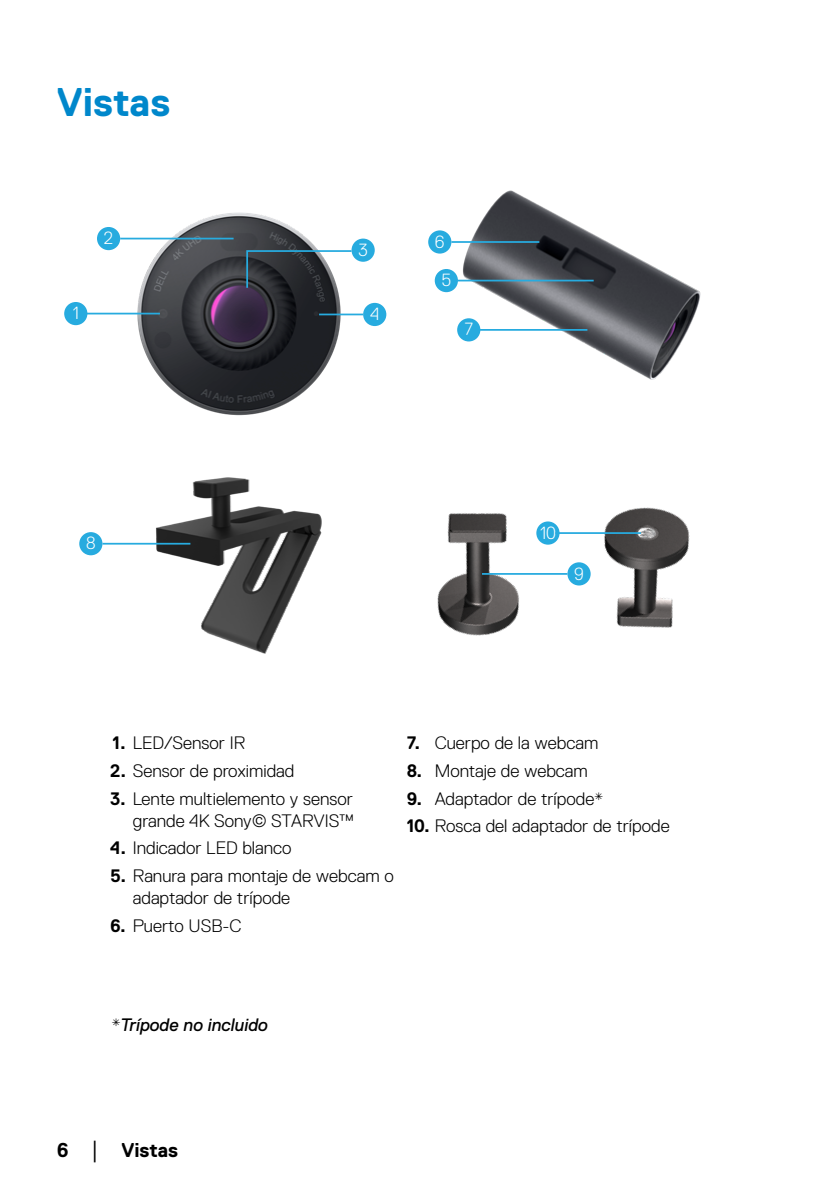
<style>
.page{position:relative;width:840px;height:1191px;background:#fff}
.page>*{position:absolute;margin:0;border:0;box-sizing:border-box;transform-origin:0 0}
.Head1-0801{font:700 40px "Dell Replica";color:#0087cb}
.t1{font:700 20px "Dell Replica";color:#000}
.t2{font:300 18px/22px "Dell Replica";color:#000;text-align:right}
.Number_list{font:italic 18px "Dell Replica";color:#000100}
.t3{font:300 17.6px "Dell Replica";color:#fff}
.s1{font-weight:700}
.s2{font-family:"Times New Roman";font-weight:400;font-size:18px}
</style>
<div class="page">
<img style="left:437px;top:513px;width:108px;height:123px">
<img style="left:568px;top:507px;width:122px;height:121px">
<img style="left:149px;top:477px;width:173px;height:177px">
<img style="left:445px;top:190px;width:256px;height:190px">
<img style="left:119px;top:212px;width:234px;height:204px">
<div style="left:64px;top:302px;width:23px;height:23px;background:#27abdf;border-radius:50%"></div>
<div style="left:457px;top:318px;width:23px;height:23px;background:#27abdf;border-radius:50%"></div>
<div style="left:434px;top:269px;width:23px;height:23px;background:#27abdf;border-radius:50%"></div>
<div style="left:428px;top:230px;width:23px;height:24px;background:#27abdf;border-radius:50%"></div>
<div style="left:79px;top:532px;width:23px;height:23px;background:#27abdf;border-radius:50%"></div>
<div style="left:567px;top:562px;width:23px;height:23px;background:#27abdf;border-radius:50%"></div>
<div style="left:536px;top:521px;width:23px;height:23px;background:#27abdf;border-radius:50%"></div>
<div style="left:97px;top:227px;width:23px;height:23px;background:#27abdf;border-radius:50%"></div>
<div style="left:351px;top:238px;width:23px;height:24px;background:#27abdf;border-radius:50%"></div>
<div style="left:363px;top:303px;width:23px;height:23px;background:#27abdf;border-radius:50%"></div>
<hr style="left:79px;top:313px;width:81px;height:1px;background:#27abdf">
<hr style="left:479px;top:329px;width:108px;height:2px;background:#27abdf">
<hr style="left:457px;top:280px;width:136px;height:1px;background:#27abdf">
<hr style="left:451px;top:241px;width:88px;height:2px;background:#27abdf">
<hr style="left:102px;top:543px;width:88px;height:1px;background:#27abdf">
<hr style="left:481px;top:573px;width:86px;height:2px;background:#27abdf">
<hr style="left:555px;top:532px;width:85px;height:2px;background:#27abdf">
<hr style="left:120px;top:238px;width:113px;height:1px;background:#27abdf">
<hr style="left:319px;top:313px;width:44px;height:2px;background:#27abdf">
<svg style="left:245px;top:249px;width:108px;height:40px"></svg>
<p class="Head1-0801" style="left:57px;top:80px;width:115px">Vistas</p>
<p class="t3" style="left:73px;top:303px;width:8px">1</p>
<p class="t3" style="left:104px;top:228px;width:11px">2</p>
<p class="t3" style="left:358px;top:240px;width:11px">3</p>
<p class="t3" style="left:370px;top:304px;width:11px">4</p>
<p class="t3" style="left:434px;top:232px;width:11px">6</p>
<p class="t3" style="left:441px;top:270px;width:11px">5</p>
<p class="t3" style="left:464px;top:319px;width:10px">7</p>
<p class="t3" style="left:86px;top:533px;width:11px">8</p>
<p class="t3" style="left:539px;top:523px;width:18px">10</p>
<p class="t3" style="left:574px;top:564px;width:11px">9</p>
<p class="t2" style="left:113px;top:732px;width:134px"><span class="s1">1.</span> LED/Sensor IR</p>
<p class="t2" style="left:110px;top:760px;width:186px"><span class="s1">2.</span> Sensor de proximidad</p>
<p class="t2" style="left:110px;top:787px;width:245px"><span class="s1">3.</span> Lente multielemento y sensor grande 4K Sony© STARVIS™</p>
<p class="t2" style="left:110px;top:837px;width:183px"><span class="s1">4.</span> Indicador LED blanco</p>
<p class="t2" style="left:133px;top:865px;width:262px;text-align:left;text-indent:-23px"><span class="s1">5.</span> Ranura para montaje de webcam o adaptador de trípode</p>
<p class="t2" style="left:110px;top:914px;width:133px"><span class="s1">6.</span> Puerto USB-C</p>
<p class="t2" style="left:406px;top:732px;width:193px"><span class="s1">7.</span> Cuerpo de la webcam</p>
<p class="t2" style="left:406px;top:760px;width:182px"><span class="s1">8.</span> Montaje de webcam</p>
<p class="t2" style="left:406px;top:787px;width:199px"><span class="s1">9.</span> Adaptador de trípode*</p>
<p class="t2" style="left:406px;top:815px;width:264px"><span class="s1">10.</span> Rosca del adaptador de trípode</p>
<p class="Number_list" style="left:110px;top:1015px;width:159px">*Trípode no incluido</p>
<p class="t1" style="left:57px;top:1139px;width:123px">6 <span class="s2">│</span> Vistas</p>
</div>
